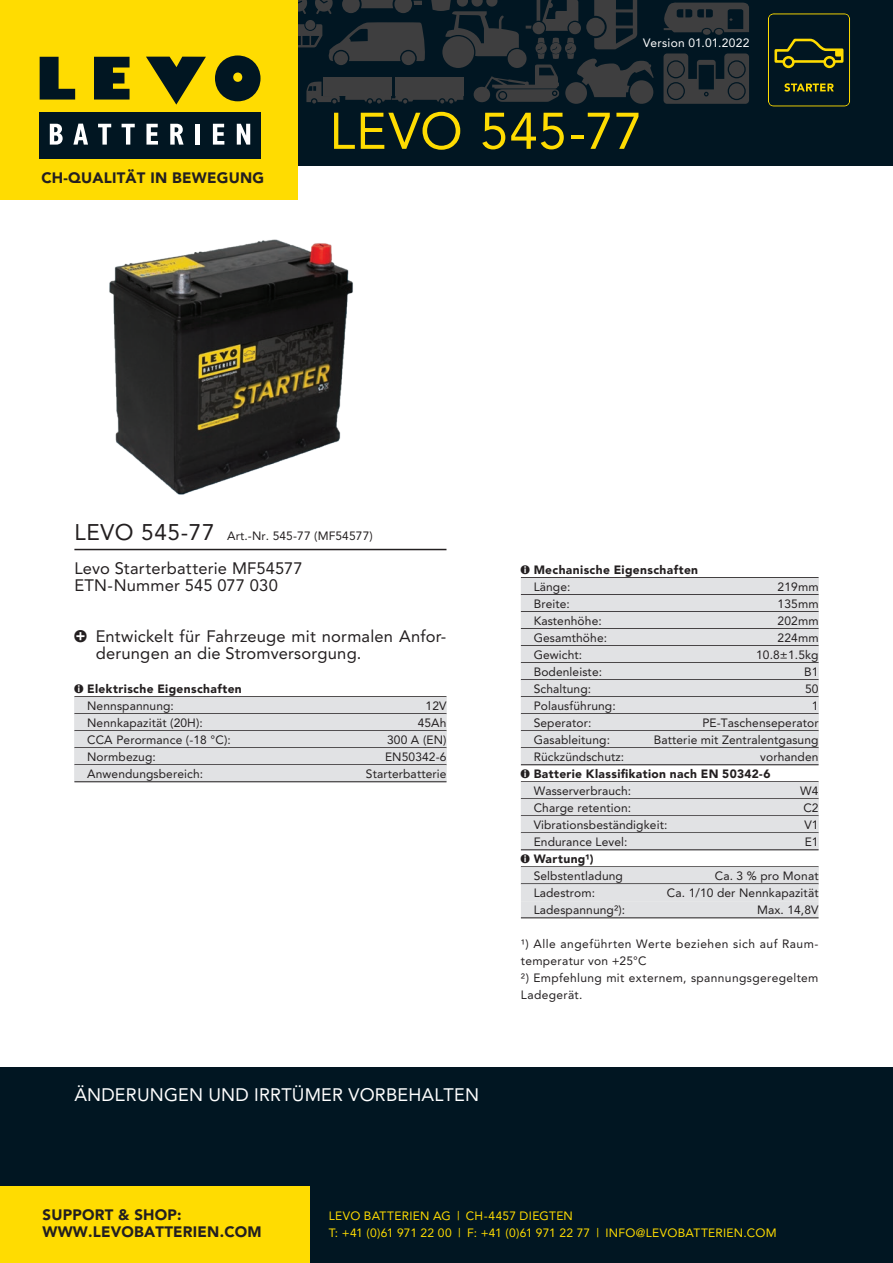
<style>
.page{position:relative;width:893px;height:1263px;background:#fff}
.page>*{position:absolute;margin:0;border:0;box-sizing:border-box;transform-origin:0 0}
.t1{font:51px "Avenir Levo";letter-spacing:.015em;color:#ffdc01}
.t2{font:18px "Avenir Levo";letter-spacing:.01em;color:#fff}
.t3{font:16.5px/17px "Avenir Levo";letter-spacing:.015em;color:#231f20}
.t4{font:900 15px/17px "Avenir Levo";letter-spacing:.015em;color:#231f20}
.t5{font:12px "Avenir Levo";letter-spacing:.01em;color:#231f20}
.t6{font:12px/17px "Avenir Levo";letter-spacing:.03em;color:#231f20}
.t7{font:900 12px "Avenir Levo";letter-spacing:.03em;color:#231f20}
.t8{font:12px/17px "Avenir Levo";letter-spacing:.015em;color:#ffdc01}
.t9{font:12px "Avenir Levo";letter-spacing:.025em;color:#fff}
.s1{font-size:22.5px}
</style>
<div class="page">
<div style="left:0;top:0;width:893px;height:166px;background:#011622"></div>
<svg style="left:663px;top:2px;width:86px;height:30px"></svg>
<div style="left:715px;top:29px;width:8px;height:6px;background:#3e3e3f;border-radius:50%"></div>
<div style="left:703px;top:29px;width:8px;height:6px;background:#3e3e3f;border-radius:50%"></div>
<svg style="left:663px;top:53px;width:86px;height:51px"></svg>
<hr style="left:74px;top:696px;width:372px;height:1px;background:#231f20">
<div style="left:74px;top:697px;width:372px;height:17px;background:#e1e2e4"></div>
<hr style="left:74px;top:713px;width:372px;height:1px;background:#231f20">
<div style="left:74px;top:714px;width:372px;height:17px;background:#e1e2e4"></div>
<hr style="left:74px;top:730px;width:372px;height:1px;background:#231f20">
<div style="left:74px;top:731px;width:372px;height:17px;background:#e1e2e4"></div>
<hr style="left:74px;top:747px;width:372px;height:1px;background:#231f20">
<div style="left:74px;top:748px;width:372px;height:17px;background:#e1e2e4"></div>
<hr style="left:74px;top:764px;width:372px;height:1px;background:#231f20">
<div style="left:74px;top:765px;width:372px;height:17px;background:#e1e2e4"></div>
<hr style="left:74px;top:781px;width:372px;height:1px;background:#231f20">
<hr style="left:521px;top:577px;width:298px;height:1px;background:#231f20">
<div style="left:521px;top:578px;width:298px;height:17px;background:#e1e2e4"></div>
<hr style="left:521px;top:594px;width:298px;height:1px;background:#231f20">
<div style="left:521px;top:595px;width:298px;height:17px;background:#e1e2e4"></div>
<hr style="left:521px;top:611px;width:298px;height:1px;background:#231f20">
<div style="left:521px;top:612px;width:298px;height:17px;background:#e1e2e4"></div>
<hr style="left:521px;top:628px;width:298px;height:1px;background:#231f20">
<div style="left:521px;top:629px;width:298px;height:17px;background:#e1e2e4"></div>
<hr style="left:521px;top:645px;width:298px;height:1px;background:#231f20">
<div style="left:521px;top:646px;width:298px;height:17px;background:#e1e2e4"></div>
<hr style="left:521px;top:662px;width:298px;height:1px;background:#231f20">
<div style="left:521px;top:663px;width:298px;height:17px;background:#e1e2e4"></div>
<hr style="left:521px;top:679px;width:298px;height:1px;background:#231f20">
<div style="left:521px;top:680px;width:298px;height:17px;background:#e1e2e4"></div>
<hr style="left:521px;top:696px;width:298px;height:1px;background:#231f20">
<div style="left:521px;top:697px;width:298px;height:17px;background:#e1e2e4"></div>
<hr style="left:521px;top:713px;width:298px;height:1px;background:#231f20">
<div style="left:521px;top:714px;width:298px;height:17px;background:#e1e2e4"></div>
<hr style="left:521px;top:730px;width:298px;height:1px;background:#231f20">
<div style="left:521px;top:731px;width:298px;height:17px;background:#e1e2e4"></div>
<hr style="left:521px;top:747px;width:298px;height:1px;background:#231f20">
<div style="left:521px;top:748px;width:298px;height:17px;background:#e1e2e4"></div>
<hr style="left:521px;top:764px;width:298px;height:1px;background:#231f20">
<hr style="left:521px;top:781px;width:298px;height:1px;background:#231f20">
<div style="left:521px;top:782px;width:298px;height:17px;background:#e1e2e4"></div>
<hr style="left:521px;top:798px;width:298px;height:1px;background:#231f20">
<div style="left:521px;top:799px;width:298px;height:17px;background:#e1e2e4"></div>
<hr style="left:521px;top:815px;width:298px;height:1px;background:#231f20">
<div style="left:521px;top:816px;width:298px;height:17px;background:#e1e2e4"></div>
<hr style="left:521px;top:832px;width:298px;height:1px;background:#231f20">
<div style="left:521px;top:833px;width:298px;height:17px;background:#e1e2e4"></div>
<hr style="left:521px;top:849px;width:298px;height:1px;background:#231f20">
<hr style="left:521px;top:866px;width:298px;height:1px;background:#231f20">
<div style="left:521px;top:867px;width:298px;height:17px;background:#e1e2e4"></div>
<hr style="left:521px;top:883px;width:298px;height:1px;background:#231f20">
<div style="left:521px;top:884px;width:298px;height:17px;background:#e1e2e4"></div>
<div style="left:521px;top:901px;width:298px;height:17px;background:#e1e2e4"></div>
<hr style="left:521px;top:917px;width:298px;height:1px;background:#231f20">
<hr style="left:74px;top:549px;width:372px;height:1px;background:#231f20">
<img style="left:109px;top:239px;width:244px;height:256px">
<svg style="left:768px;top:13px;width:82px;height:94px"></svg>
<div style="left:784px;top:57px;width:9px;height:10px;background:#011622;border-radius:50%"></div>
<div style="left:782px;top:56px;width:13px;height:12px;border:3px solid #ffdc01;border-radius:50%"></div>
<div style="left:825px;top:57px;width:9px;height:10px;background:#011622;border-radius:50%"></div>
<div style="left:823px;top:56px;width:12px;height:12px;border:3px solid #ffdc01;border-radius:50%"></div>
<div style="left:0;top:1067px;width:893px;height:196px;background:#011622"></div>
<div style="left:0;top:0;width:298px;height:200px;background:#ffdc01"></div>
<div style="left:39px;top:112px;width:222px;height:46px;background:#011622"></div>
<svg style="left:50px;top:124px;width:13px;height:21px"></svg>
<svg style="left:73px;top:124px;width:15px;height:21px"></svg>
<svg style="left:98px;top:124px;width:13px;height:21px"></svg>
<svg style="left:146px;top:124px;width:12px;height:21px"></svg>
<svg style="left:170px;top:124px;width:14px;height:21px"></svg>
<div style="left:195px;top:124px;width:5px;height:21px;background:#fff"></div>
<svg style="left:213px;top:124px;width:11px;height:21px"></svg>
<svg style="left:237px;top:124px;width:13px;height:21px"></svg>
<svg style="left:40px;top:57px;width:35px;height:43px"></svg>
<svg style="left:215px;top:0;width:439px;height:104px"></svg>
<svg style="left:94px;top:57px;width:36px;height:43px;background:#2c371c"></svg>
<svg style="left:146px;top:57px;width:60px;height:48px"></svg>
<svg style="left:122px;top:124px;width:13px;height:21px"></svg>
<div style="left:0;top:1186px;width:310px;height:77px;background:#ffdc01"></div>
<p class="t9" style="left:643px;top:36px;width:108px">Version 01.01.2022</p>
<p class="t4" style="left:41px;top:169px;width:224px">CH-QUALITÄT IN BEWEGUNG</p>
<h1 class="t1" style="left:330px;top:101px;width:314px">LEVO 545-77</h1>
<p class="t5" style="left:74px;top:529px;width:300px"><span class="s1">LEVO 545-77</span> Art.-Nr. 545-77 (MF54577)</p>
<h3 class="t3" style="left:74px;top:560px;width:230px">Levo Starterbatterie MF54577<br>ETN-Nummer 545 077 030</h3>
<h3 class="t3" style="left:96px;top:628px;width:352px;text-indent:-21px">å Entwickelt für Fahrzeuge mit normalen Anfor&shy;derungen an die Stromversorgung.</h3>
<p class="t7" style="left:74px;top:682px;width:169px">ê Elektrische Eigenschaften</p>
<p class="t5" style="left:87px;top:699px;width:88px">Nennspannung:</p>
<p class="t5" style="left:426px;top:699px;width:22px">12V</p>
<p class="t5" style="left:87px;top:716px;width:117px">Nennkapazität (20H):</p>
<p class="t5" style="left:418px;top:716px;width:30px">45Ah</p>
<p class="t5" style="left:87px;top:733px;width:145px">CCA Perormance (-18 °C):</p>
<p class="t5" style="left:387px;top:733px;width:61px">300 A (EN)</p>
<p class="t5" style="left:87px;top:750px;width:70px">Normbezug:</p>
<p class="t5" style="left:385px;top:750px;width:63px">EN50342-6</p>
<p class="t5" style="left:87px;top:767px;width:118px">Anwendungsbereich:</p>
<p class="t5" style="left:366px;top:767px;width:82px">Starterbatterie</p>
<h2 class="t2" style="left:74px;top:1085px;width:406px">ÄNDERUNGEN UND IRRTÜMER VORBEHALTEN</h2>
<p class="t7" style="left:521px;top:563px;width:179px">ê Mechanische Eigenschaften</p>
<p class="t5" style="left:534px;top:580px;width:38px">Länge:</p>
<p class="t5" style="left:778px;top:580px;width:42px">219mm</p>
<p class="t5" style="left:534px;top:597px;width:38px">Breite:</p>
<p class="t5" style="left:778px;top:597px;width:42px">135mm</p>
<p class="t5" style="left:534px;top:614px;width:70px">Kastenhöhe:</p>
<p class="t5" style="left:778px;top:614px;width:42px">202mm</p>
<p class="t5" style="left:534px;top:631px;width:75px">Gesamthöhe:</p>
<p class="t5" style="left:778px;top:631px;width:42px">224mm</p>
<p class="t5" style="left:534px;top:648px;width:50px">Gewicht:</p>
<p class="t5" style="left:756px;top:648px;width:64px">10.8±1.5kg</p>
<p class="t5" style="left:534px;top:665px;width:70px">Bodenleiste:</p>
<p class="t5" style="left:804px;top:665px;width:16px">B1</p>
<p class="t5" style="left:534px;top:682px;width:59px">Schaltung:</p>
<p class="t5" style="left:805px;top:682px;width:15px">50</p>
<p class="t5" style="left:534px;top:699px;width:84px">Polausführung:</p>
<p class="t5" style="left:812px;top:699px;width:8px">1</p>
<p class="t5" style="left:534px;top:716px;width:59px">Seperator:</p>
<p class="t5" style="left:702px;top:716px;width:118px">PE-Taschenseperator</p>
<p class="t5" style="left:534px;top:733px;width:78px">Gasableitung:</p>
<p class="t5" style="left:654px;top:733px;width:166px">Batterie mit Zentralentgasung</p>
<p class="t5" style="left:534px;top:750px;width:92px">Rückzündschutz:</p>
<p class="t5" style="left:760px;top:750px;width:60px">vorhanden</p>
<p class="t7" style="left:521px;top:767px;width:251px">ê Batterie Klassifikation nach EN 50342-6</p>
<p class="t5" style="left:534px;top:784px;width:99px">Wasserverbrauch:</p>
<p class="t5" style="left:800px;top:784px;width:20px">W4</p>
<p class="t5" style="left:534px;top:801px;width:99px">Charge retention:</p>
<p class="t5" style="left:803px;top:801px;width:17px">C2</p>
<p class="t5" style="left:534px;top:818px;width:135px">Vibrationsbeständigkeit:</p>
<p class="t5" style="left:804px;top:818px;width:16px">V1</p>
<p class="t5" style="left:534px;top:835px;width:95px">Endurance Level:</p>
<p class="t5" style="left:805px;top:835px;width:15px">E1</p>
<p class="t7" style="left:521px;top:852px;width:74px">ê Wartung¹)</p>
<p class="t5" style="left:534px;top:869px;width:91px">Selbstentladung</p>
<p class="t5" style="left:715px;top:869px;width:105px">Ca. 3 % pro Monat</p>
<p class="t5" style="left:534px;top:886px;width:63px">Ladestrom:</p>
<p class="t5" style="left:667px;top:886px;width:153px">Ca. 1/10 der Nennkapazität</p>
<p class="t5" style="left:534px;top:903px;width:93px">Ladespannung²):</p>
<p class="t5" style="left:757px;top:903px;width:63px">Max. 14,8V</p>
<p class="t6" style="left:521px;top:936px;width:299px">¹) Alle angeführten Werte beziehen sich auf Raum&shy;temperatur von +25°C<br>²) Empfehlung mit externem, spannungsgeregeltem Ladegerät.</p>
<p class="t4" style="left:43px;top:1206px;width:221px">SUPPORT &amp; SHOP:<br>WWW.LEVOBATTERIEN.COM</p>
<p class="t8" style="left:329px;top:1208px;width:449px">LEVO BATTERIEN AG | CH-4457 DIEGTEN<br>T: +41 (0)61 971 22 00 | F: +41 (0)61 971 22 77 | INFO@LEVOBATTERIEN.COM</p>
</div>
